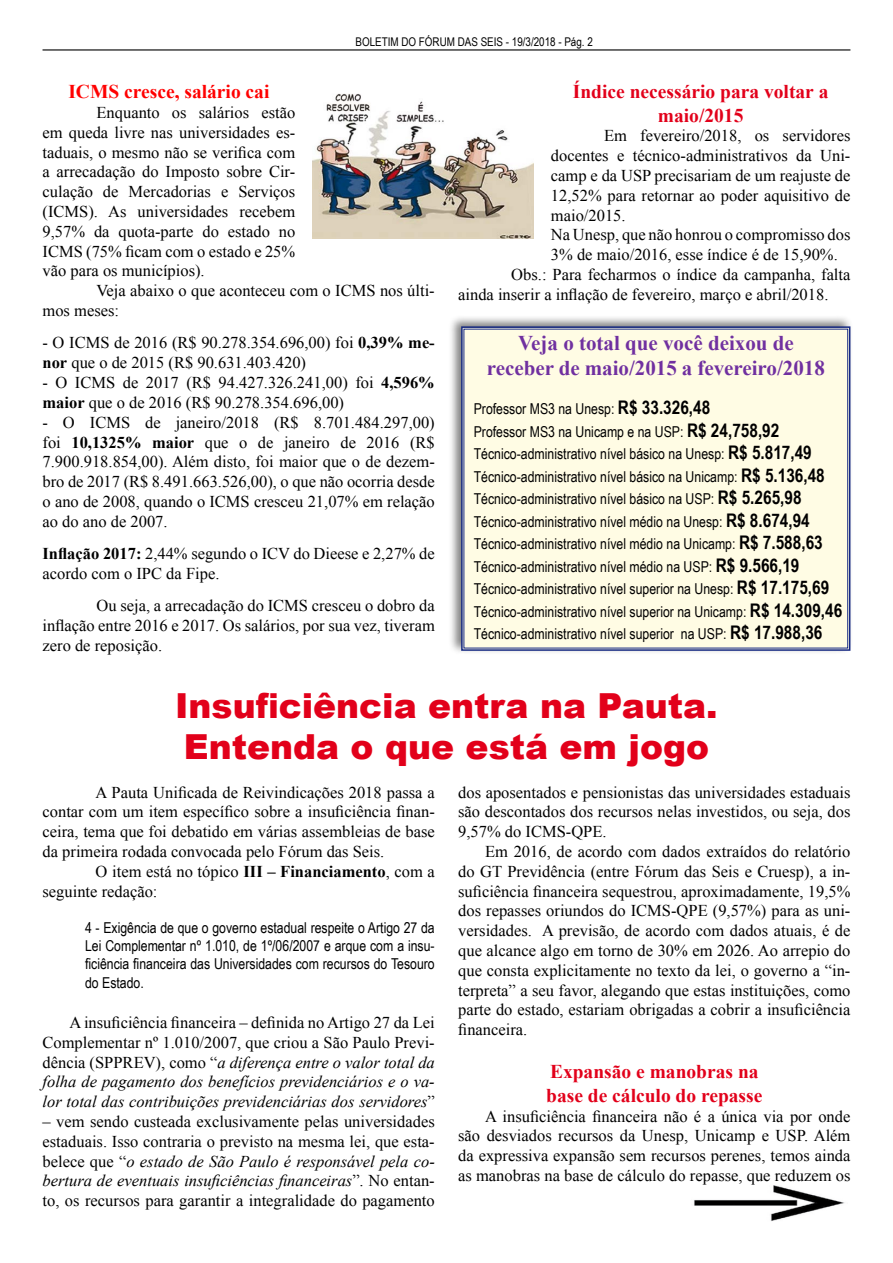
<style>
.page{position:relative;width:893px;height:1263px;background:#fff}
.page>*{position:absolute;margin:0;border:0;box-sizing:border-box;transform-origin:0 0}
.t1{font:900 34.5px/41.4px "Arial";color:#e2001a}
.t2{font:700 21px/25.2px "Times New Roman";color:#7030a0;text-align:center}
.t3{font:700 19.5px/23.4px "Times New Roman";color:#e2001a;text-align:center}
.t4{font:700 19.5px "Times New Roman";color:#f00}
.t5{font:16.5px/19.8px "Times New Roman";color:#000;text-align:justify}
.t6{font:italic 16.5px/19.8px "Times New Roman";color:#000;text-align:justify}
.t7{font:15px/22.5px "Arial Narrow";color:#000;text-align:justify}
.t8{font:12px "Arial Narrow";color:#000}
.s1{font-weight:700}
.s2{font-weight:700;font-size:18.75px}
.s3{font-style:normal}
.s4{font-style:italic}
</style>
<div class="page">
<hr style="left:43px;top:49px;width:807px;height:2px;background:#000">
<img style="left:694px;top:1185px;width:151px;height:36px">
<img style="left:312px;top:93px;width:222px;height:145px">
<div style="left:448px;top:314px;width:405px;height:341px;background:#000;opacity:.5"></div>
<div style="left:460px;top:326px;width:391px;height:325px;background:#fffce4"></div>
<p class="t8" style="left:355px;top:33px;width:239px">BOLETIM DO FÓRUM DAS SEIS - 19/3/2018 - Pág. 2</p>
<p class="t4" style="left:68px;top:78px;width:203px">ICMS cresce, salário cai</p>
<p class="t5" style="left:43px;top:102px;width:254px;text-indent:54px">Enquanto os salários estão em queda livre nas universidades es&shy;taduais, o mesmo não se verifica com a arrecadação do Imposto sobre Cir&shy;culação de Mercadorias e Serviços (ICMS). As universidades recebem 9,57% da quota-parte do estado no ICMS (75% ficam com o estado e 25% vão para os municípios).</p>
<p class="t5" style="left:43px;top:280px;width:394px;text-indent:54px">Veja abaixo o que aconteceu com o ICMS nos últi&shy;mos meses:</p>
<p class="t5" style="left:43px;top:333px;width:394px">- O ICMS de 2016 (R$ 90.278.354.696,00) foi <span class="s1">0,39% me&shy;nor</span> que o de 2015 (R$ 90.631.403.420)</p>
<p class="t5" style="left:43px;top:372px;width:394px">- O ICMS de 2017 (R$ 94.427.326.241,00) foi <span class="s1">4,596% maior</span> que o de 2016 (R$ 90.278.354.696,00)</p>
<p class="t5" style="left:43px;top:412px;width:394px">- O ICMS de janeiro/2018 (R$ 8.701.484.297,00) foi <span class="s1">10,1325% maior</span> que o de janeiro de 2016 (R$ 7.900.918.854,00). Além disto, foi maior que o de dezem&shy;bro de 2017 (R$ 8.491.663.526,00), o que não ocorria desde o ano de 2008, quando o ICMS cresceu 21,07% em relação ao do ano de 2007.</p>
<p class="t5" style="left:43px;top:543px;width:394px"><span class="s1">Inflação 2017:</span> 2,44% segundo o ICV do Dieese e 2,27% de acordo com o IPC da Fipe.</p>
<p class="t5" style="left:43px;top:595px;width:394px;text-indent:54px">Ou seja, a arrecadação do ICMS cresceu o dobro da inflação entre 2016 e 2017. Os salários, por sua vez, tiveram zero de reposição.</p>
<p class="t3" style="left:573px;top:79px;width:257px">Índice necessário para voltar a maio/2015</p>
<p class="t5" style="left:604px;top:125px;width:248px">Em fevereiro/2018, os servidores</p>
<p class="t5" style="left:551px;top:145px;width:301px">docentes e técnico-administrativos da Uni-</p>
<p class="t5" style="left:551px;top:165px;width:301px">camp e da USP precisariam de um reajuste de</p>
<p class="t5" style="left:551px;top:185px;width:301px">12,52% para retornar ao poder aquisitivo de</p>
<p class="t5" style="left:551px;top:205px;width:76px">maio/2015.</p>
<p class="t5" style="left:551px;top:224px;width:301px">Na Unesp, que não honrou o compromisso dos</p>
<p class="t5" style="left:551px;top:244px;width:288px">3% de maio/2016, esse índice é de 15,90%.</p>
<p class="t5" style="left:511px;top:264px;width:341px">Obs.: Para fecharmos o índice da campanha, falta</p>
<p class="t5" style="left:458px;top:284px;width:372px">ainda inserir a inflação de fevereiro, março e abril/2018.</p>
<p class="t2" style="left:487px;top:330px;width:340px">Veja o total que você deixou de receber de maio/2015 a fevereiro/2018</p>
<p class="t7" style="left:474px;top:397px;width:370px;text-align:left">Professor MS3 na Unesp: <span class="s2">R$ 33.326,48<br></span>Professor MS3 na Unicamp e na USP: <span class="s2">R$ 24,758,92<br></span>Técnico-administrativo nível básico na Unesp: <span class="s2">R$ 5.817,49<br></span>Técnico-administrativo nível básico na Unicamp: <span class="s2">R$ 5.136,48<br></span>Técnico-administrativo nível básico na USP: <span class="s2">R$ 5.265,98<br></span>Técnico-administrativo nível médio na Unesp: <span class="s2">R$ 8.674,94<br></span>Técnico-administrativo nível médio na Unicamp: <span class="s2">R$ 7.588,63<br></span>Técnico-administrativo nível médio na USP: <span class="s2">R$ 9.566,19<br></span>Técnico-administrativo nível superior na Unesp: <span class="s2">R$ 17.175,69<br></span>Técnico-administrativo nível superior na Unicamp: <span class="s2">R$ 14.309,46<br></span>Técnico-administrativo nível superior na USP: <span class="s2">R$ 17.988,36</span></p>
<h1 class="t1" style="left:175px;top:684px;width:544px">Insuficiência entra na Pauta.<br>Entenda o que está em jogo</h1>
<p class="t5" style="left:458px;top:782px;width:394px">dos aposentados e pensionistas das universidades estaduais são descontados dos recursos nelas investidos, ou seja, dos 9,57% do ICMS-QPE.</p>
<p class="t5" style="left:458px;top:841px;width:394px;text-indent:27px">Em 2016, de acordo com dados extraídos do relatório do GT Previdência (entre Fórum das Seis e Cruesp), a in&shy;suficiência financeira sequestrou, aproximadamente, 19,5% dos repasses oriundos do ICMS-QPE (9,57%) para as uni&shy;versidades. A previsão, de acordo com dados atuais, é de que alcance algo em torno de 30% em 2026. Ao arrepio do que consta explicitamente no texto da lei, o governo a “in&shy;terpreta” a seu favor, alegando que estas instituições, como parte do estado, estariam obrigadas a cobrir a insuficiência financeira.</p>
<p class="t3" style="left:546px;top:1060px;width:218px;text-align:left">Expansão e manobras na base de cálculo do repasse</p>
<p class="t5" style="left:458px;top:1106px;width:394px;text-indent:27px">A insuficiência financeira não é a única via por onde são desviados recursos da Unesp, Unicamp e USP. Além da expressiva expansão sem recursos perenes, temos ainda as manobras na base de cálculo do repasse, que reduzem os</p>
<p class="t5" style="left:43px;top:782px;width:394px;text-indent:53px">A Pauta Unificada de Reivindicações 2018 passa a contar com um item específico sobre a insuficiência finan&shy;ceira, tema que foi debatido em várias assembleias de base da primeira rodada convocada pelo Fórum das Seis.</p>
<p class="t5" style="left:43px;top:861px;width:394px;text-indent:53px">O item está no tópico <span class="s1">III – Financiamento</span>, com a seguinte redação:</p>
<p class="t7" style="left:85px;top:918px;width:351px;line-height:18px">4 - Exigência de que o governo estadual respeite o Artigo 27 da Lei Complementar nº 1.010, de 1º/06/2007 e arque com a insu&shy;ficiência financeira das Universidades com recursos do Tesouro</p>
<p class="t7" style="left:85px;top:971px;width:60px">do Estado.</p>
<p class="t6" style="left:43px;top:1012px;width:394px;text-indent:27px"><span class="s3">A insuficiência financeira – definida no Artigo 27 da Lei Complementar nº 1.010/2007, que criou a São Paulo Previ&shy;dência (SPPREV), como “</span>a diferença entre o valor total da folha de pagamento dos benefícios previdenciários e o va&shy;lor total das contribuições previdenciárias dos servidores<span class="s3">”</span></p>
<p class="t5" style="left:43px;top:1111px;width:394px">– vem sendo custeada exclusivamente pelas universidades estaduais. Isso contraria o previsto na mesma lei, que esta&shy;belece que “<span class="s4">o estado de São Paulo é responsável pela co&shy;bertura de eventuais insuficiências financeiras</span>”. No entan&shy;to, os recursos para garantir a integralidade do pagamento</p>
</div>
